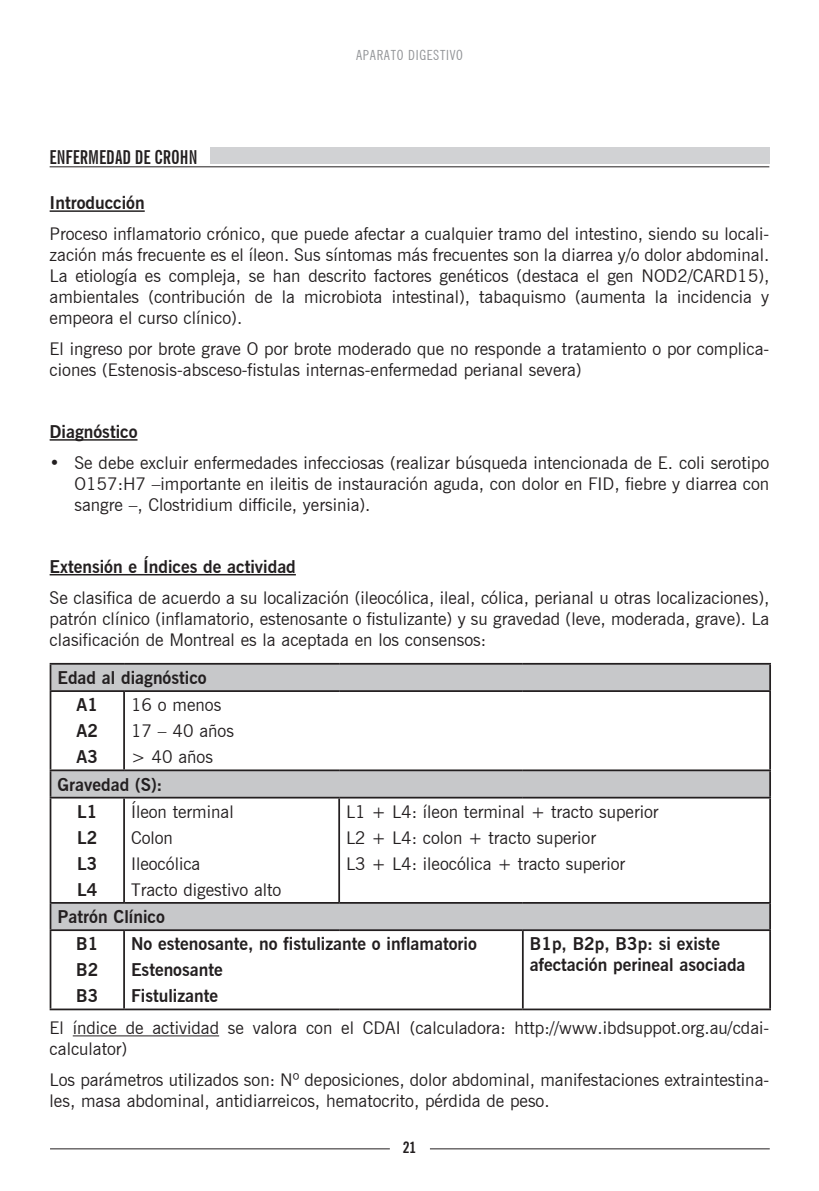
<style>
.page{position:relative;width:819px;height:1191px;background:#fff}
.page>*{position:absolute;margin:0;border:0;box-sizing:border-box;transform-origin:0 0}
.t1{font:700 extra-condensed 19.25px "News Gothic BT";color:#231f20}
.t2{font:17.5px/21px "News Gothic BT";color:#231f20}
.t3{font:700 17.5px/26.4px "News Gothic BT";color:#231f20}
.t4{font:700 condensed 15.75px "News Gothic BT";color:#231f20}
.t5{font:condensed 14px "News Gothic BT";letter-spacing:.05em;color:#939598}
</style>
<div class="page">
<hr style="left:430px;top:1148px;width:339px;height:1px;background:#231f20">
<hr style="left:50px;top:1148px;width:340px;height:1px;background:#231f20">
<hr style="left:50px;top:166px;width:719px;height:1px;background:#231f20">
<hr style="left:50px;top:210px;width:95px;height:2px;background:#231f20">
<hr style="left:50px;top:439px;width:87px;height:1px;background:#231f20">
<hr style="left:50px;top:574px;width:246px;height:1px;background:#231f20">
<hr style="left:73px;top:1035px;width:146px;height:1px;background:#231f20">
<svg style="left:51px;top:664px;width:718px;height:265px"></svg>
<hr style="left:50px;top:663px;width:74px;height:1px;background:#231f20">
<svg style="left:50px;top:664px;width:1px;height:26px"></svg>
<hr style="left:124px;top:663px;width:215px;height:1px;background:#231f20">
<hr style="left:339px;top:663px;width:184px;height:1px;background:#231f20">
<hr style="left:523px;top:663px;width:248px;height:1px;background:#231f20">
<hr style="left:769px;top:664px;width:2px;height:26px;background:#231f20">
<hr style="left:50px;top:690px;width:74px;height:2px;background:#231f20">
<hr style="left:50px;top:692px;width:1px;height:77px;background:#231f20">
<hr style="left:124px;top:690px;width:215px;height:2px;background:#231f20">
<hr style="left:123px;top:692px;width:2px;height:77px;background:#231f20">
<hr style="left:339px;top:690px;width:184px;height:2px;background:#231f20">
<hr style="left:523px;top:690px;width:248px;height:2px;background:#231f20">
<hr style="left:769px;top:692px;width:2px;height:77px;background:#231f20">
<hr style="left:50px;top:769px;width:74px;height:2px;background:#231f20">
<svg style="left:50px;top:771px;width:1px;height:25px"></svg>
<hr style="left:124px;top:769px;width:215px;height:2px;background:#231f20">
<hr style="left:339px;top:769px;width:184px;height:2px;background:#231f20">
<hr style="left:523px;top:769px;width:248px;height:2px;background:#231f20">
<hr style="left:769px;top:771px;width:2px;height:25px;background:#231f20">
<hr style="left:50px;top:796px;width:74px;height:2px;background:#231f20">
<hr style="left:50px;top:798px;width:1px;height:104px;background:#231f20">
<hr style="left:124px;top:796px;width:215px;height:2px;background:#231f20">
<hr style="left:123px;top:798px;width:2px;height:104px;background:#231f20">
<hr style="left:339px;top:796px;width:184px;height:2px;background:#231f20">
<hr style="left:338px;top:798px;width:2px;height:104px;background:#231f20">
<hr style="left:523px;top:796px;width:248px;height:2px;background:#231f20">
<hr style="left:769px;top:798px;width:2px;height:104px;background:#231f20">
<hr style="left:50px;top:902px;width:74px;height:1px;background:#231f20">
<svg style="left:50px;top:903px;width:1px;height:26px"></svg>
<hr style="left:124px;top:902px;width:215px;height:1px;background:#231f20">
<hr style="left:339px;top:902px;width:184px;height:1px;background:#231f20">
<hr style="left:523px;top:902px;width:248px;height:1px;background:#231f20">
<hr style="left:769px;top:903px;width:2px;height:26px;background:#231f20">
<hr style="left:50px;top:929px;width:74px;height:2px;background:#231f20">
<hr style="left:50px;top:931px;width:1px;height:77px;background:#231f20">
<hr style="left:124px;top:929px;width:215px;height:2px;background:#231f20">
<hr style="left:123px;top:931px;width:2px;height:77px;background:#231f20">
<hr style="left:339px;top:929px;width:184px;height:2px;background:#231f20">
<hr style="left:523px;top:929px;width:248px;height:2px;background:#231f20">
<hr style="left:522px;top:931px;width:1px;height:77px;background:#231f20">
<hr style="left:769px;top:931px;width:2px;height:77px;background:#231f20">
<hr style="left:50px;top:1008px;width:74px;height:2px;background:#231f20">
<hr style="left:124px;top:1008px;width:215px;height:2px;background:#231f20">
<hr style="left:339px;top:1008px;width:184px;height:2px;background:#231f20">
<hr style="left:523px;top:1008px;width:248px;height:2px;background:#231f20">
<div style="left:210px;top:147px;width:559px;height:17px;background:#d1d2d4"></div>
<p class="t5" style="left:356px;top:47px;width:108px">APARATO DIGESTIVO</p>
<p class="t1" style="left:50px;top:145px;width:149px">ENFERMEDAD DE CROHN</p>
<p class="t3" style="left:50px;top:190px;width:97px">Introducción</p>
<p class="t2" style="left:50px;top:223px;width:721px;text-align:justify">Proceso inflamatorio crónico, que puede afectar a cualquier tramo del intestino, siendo su locali&shy;zación más frecuente es el íleon. Sus síntomas más frecuentes son la diarrea y/o dolor abdominal.<br>La etiología es compleja, se han descrito factores genéticos (destaca el gen NOD2/CARD15), ambientales (contribución de la microbiota intestinal), tabaquismo (aumenta la incidencia y empeora el curso clínico).</p>
<p class="t2" style="left:50px;top:338px;width:721px">El ingreso por brote grave O por brote moderado que no responde a tratamiento o por complica&shy;ciones (Estenosis-absceso-fistulas internas-enfermedad perianal severa)</p>
<p class="t3" style="left:50px;top:419px;width:89px">Diagnóstico</p>
<p class="t2" style="left:74px;top:452px;width:696px;text-align:justify;text-indent:-25px">• Se debe excluir enfermedades infecciosas (realizar búsqueda intencionada de E. coli serotipo O157:H7 –importante en ileitis de instauración aguda, con dolor en FID, fiebre y diarrea con sangre –, Clostridium difficile, yersinia).</p>
<p class="t3" style="left:50px;top:553px;width:248px">Extensión e Índices de actividad</p>
<p class="t2" style="left:50px;top:587px;width:721px;text-align:justify">Se clasifica de acuerdo a su localización (ileocólica, ileal, cólica, perianal u otras localizaciones), patrón clínico (inflamatorio, estenosante o fistulizante) y su gravedad (leve, moderada, grave). La clasificación de Montreal es la aceptada en los consensos:</p>
<p class="t3" style="left:77px;top:664px;width:132px;text-indent:-19px">Edad al diagnóstico<br>A1<br>A2<br>A3</p>
<p class="t2" style="left:131px;top:692px;width:104px;line-height:25.9px">16 o menos<br>17 – 40 años &gt; 40 años</p>
<p class="t3" style="left:77px;top:771px;width:87px;text-indent:-20px">Gravedad (S):<br>L1<br>L2<br>L3<br>L4</p>
<p class="t2" style="left:131px;top:798px;width:152px;line-height:25.9px">Íleon terminal<br>Colon<br>Ileocólica<br>Tracto digestivo alto</p>
<p class="t2" style="left:346px;top:798px;width:314px;line-height:25.9px">L1 + L4: íleon terminal + tracto superior<br>L2 + L4: colon + tracto superior<br>L3 + L4: ileocólica + tracto superior</p>
<p class="t3" style="left:76px;top:903px;width:90px;text-indent:-19px">Patrón Clínico<br>B1<br>B2<br>B3</p>
<p class="t3" style="left:131px;top:931px;width:347px;line-height:25.9px">No estenosante, no fistulizante o inflamatorio<br>Estenosante<br>Fistulizante</p>
<p class="t3" style="left:530px;top:933px;width:217px;line-height:21px">B1p, B2p, B3p: si existe afectación perineal asociada</p>
<p class="t2" style="left:50px;top:1017px;width:721px">El índice de actividad se valora con el CDAI (calculadora: http://www.ibdsuppot.org.au/cdai&shy;calculator)</p>
<p class="t2" style="left:50px;top:1069px;width:721px">Los parámetros utilizados son: Nº deposiciones, dolor abdominal, manifestaciones extraintestina&shy;les, masa abdominal, antidiarreicos, hematocrito, pérdida de peso.</p>
<p class="t4" style="left:402px;top:1138px;width:15px">21</p>
</div>
